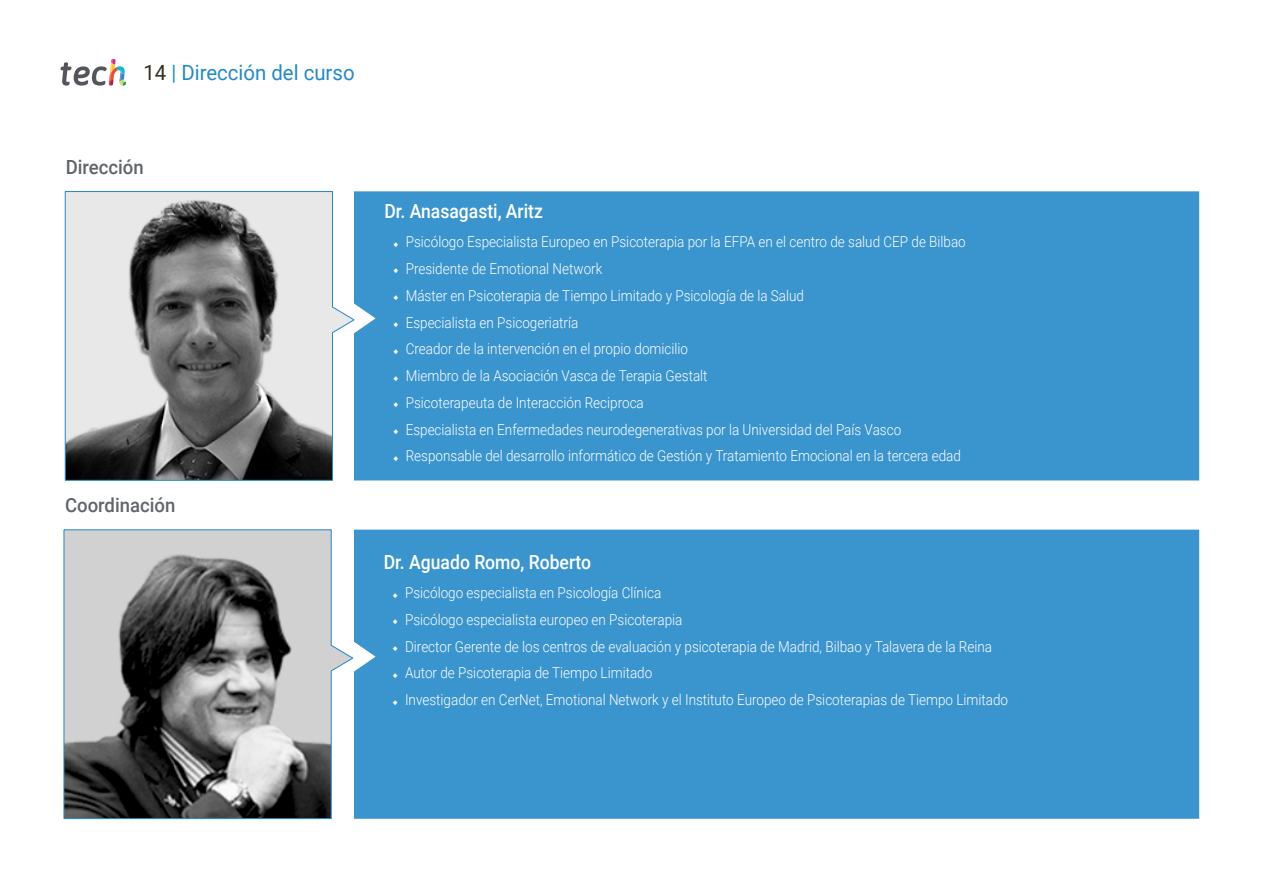
<style>
.page{position:relative;width:1263px;height:893px;background:#fff}
.page>*{position:absolute;margin:0;border:0;box-sizing:border-box;transform-origin:0 0}
.t1{font:21px "Roboto";color:#2488c9}
.t2{font:500 19.5px "Roboto";color:#fff;scale:.9 1}
.t3{font:500 19.5px "Roboto";color:#61646a;scale:.95 1}
.t4{font:300 15px/26.7px "Roboto";color:#fff;scale:.9 1}
.s1{color:#312e20}
</style>
<div class="page">
<svg style="left:61px;top:59px;width:65px;height:27px"></svg>
<div style="left:355px;top:191px;width:844px;height:289px;background:#3a94ce"></div>
<div style="left:354px;top:530px;width:845px;height:289px;background:#3a94ce"></div>
<svg style="left:65px;top:191px;width:290px;height:290px;background:#9c9e9f"></svg>
<svg style="left:64px;top:529px;width:289px;height:290px;background:#8e8f90"></svg>
<svg style="left:394px;top:242px;width:4px;height:5px"></svg>
<svg style="left:394px;top:269px;width:4px;height:5px"></svg>
<svg style="left:394px;top:295px;width:4px;height:5px"></svg>
<svg style="left:394px;top:322px;width:4px;height:5px"></svg>
<svg style="left:394px;top:349px;width:4px;height:5px"></svg>
<svg style="left:394px;top:376px;width:4px;height:5px"></svg>
<svg style="left:394px;top:402px;width:4px;height:5px"></svg>
<svg style="left:394px;top:429px;width:4px;height:5px"></svg>
<svg style="left:394px;top:456px;width:4px;height:5px"></svg>
<svg style="left:393px;top:593px;width:5px;height:5px"></svg>
<svg style="left:393px;top:620px;width:5px;height:5px"></svg>
<svg style="left:393px;top:646px;width:5px;height:5px"></svg>
<svg style="left:393px;top:673px;width:5px;height:5px"></svg>
<svg style="left:393px;top:700px;width:5px;height:5px"></svg>
<h1 class="t1" style="left:144px;top:57px;width:213px"><span class="s1">14</span> | Dirección del curso</h1>
<h2 class="t3" style="left:66px;top:153px;width:84px">Dirección</h2>
<h2 class="t3" style="left:65px;top:492px;width:118px">Coordinación</h2>
<h2 class="t2" style="left:384px;top:197px;width:178px">Dr. Anasagasti, Aritz</h2>
<p class="t4" style="left:406px;top:228px;width:624px">Psicólogo Especialista Europeo en Psicoterapia por la EFPA en el centro de salud CEP de Bilbao Presidente de Emotional Network<br>Máster en Psicoterapia de Tiempo Limitado y Psicología de la Salud<br>Especialista en Psicogeriatría<br>Creador de la intervención en el propio domicilio<br>Miembro de la Asociación Vasca de Terapia Gestalt<br>Psicoterapeuta de Interacción Reciproca<br>Especialista en Enfermedades neurodegenerativas por la Universidad del País Vasco Responsable del desarrollo informático de Gestión y Tratamiento Emocional en la tercera edad</p>
<h2 class="t2" style="left:384px;top:548px;width:232px">Dr. Aguado Romo, Roberto</h2>
<p class="t4" style="left:405px;top:579px;width:672px">Psicólogo especialista en Psicología Clínica<br>Psicólogo especialista europeo en Psicoterapia<br>Director Gerente de los centros de evaluación y psicoterapia de Madrid, Bilbao y Talavera de la Reina Autor de Psicoterapia de Tiempo Limitado<br>Investigador en CerNet, Emotional Network y el Instituto Europeo de Psicoterapias de Tiempo Limitado</p>
</div>
